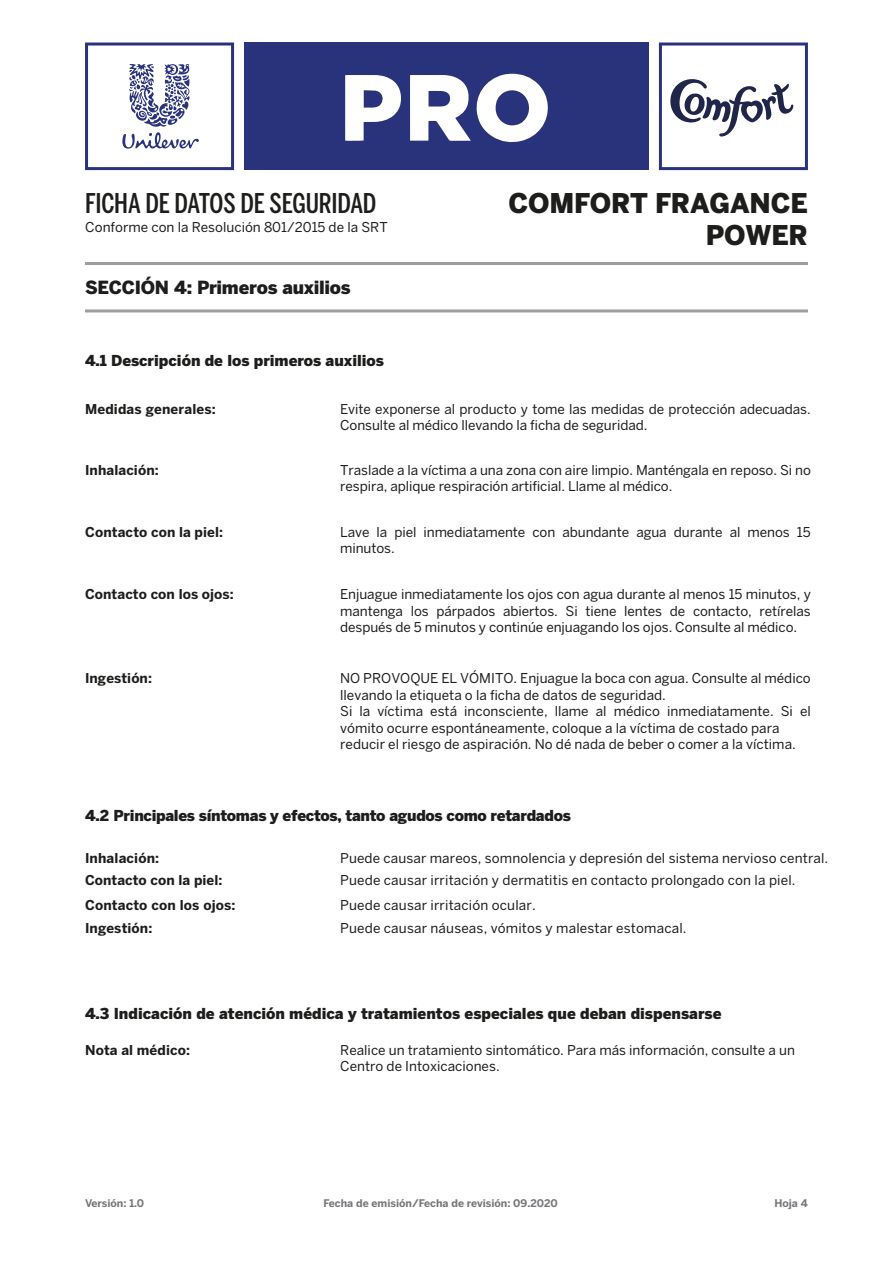
<style>
.page{position:relative;width:893px;height:1263px;background:#fff}
.page>*{position:absolute;margin:0;border:0;box-sizing:border-box;transform-origin:0 0}
.t1{font:500 27px "Benton Sans Comp";letter-spacing:-.005em;color:#1d1d1b}
.t2{font:900 27px/32.4px "Benton Sans";letter-spacing:-.01em;color:#1d1d1b;text-align:right}
.t3{font:900 18px "Benton Sans";letter-spacing:-.015em;color:#1d1d1b}
.t4{font:900 15px "Benton Sans";color:#1d1d1b}
.t5{font:900 15px "Benton Sans";letter-spacing:-.02em;color:#1d1d1b}
.t6{font:13.5px/16.5px "Benton Sans";color:#1d1d1b}
.t7{font:700 13.5px "Benton Sans";letter-spacing:.01em;color:#1d1d1b}
.t8{font:700 10.5px "Benton Sans";color:#76777b}
</style>
<div class="page">
<div style="left:245px;top:43px;width:404px;height:127px;background:#29337b"></div>
<svg style="left:85px;top:43px;width:149px;height:127px"></svg>
<svg style="left:410px;top:74px;width:138px;height:69px"></svg>
<svg style="left:345px;top:75px;width:56px;height:66px"></svg>
<svg style="left:659px;top:43px;width:149px;height:127px"></svg>
<hr style="left:85px;top:262px;width:723px;height:3px;background:#9d9d9c">
<hr style="left:85px;top:309px;width:723px;height:3px;background:#9d9d9c">
<h1 class="t1" style="left:85px;top:187px;width:293px">FICHA DE DATOS DE SEGURIDAD</h1>
<h1 class="t2" style="left:508px;top:186px;width:301px">COMFORT FRAGANCE<br>POWER</h1>
<p class="t6" style="left:85px;top:219px;width:304px">Conforme con la Resolución 801/2015 de la SRT</p>
<h2 class="t3" style="left:85px;top:277px;width:267px">SECCIÓN 4: Primeros auxilios</h2>
<p class="t4" style="left:85px;top:352px;width:300px">4.1 Descripción de los primeros auxilios</p>
<p class="t7" style="left:85px;top:401px;width:132px">Medidas generales:</p>
<p class="t6" style="left:340px;top:401px;width:472px">Evite exponerse al producto y tome las medidas de protección adecuadas.<br>Consulte al médico llevando la ficha de seguridad.</p>
<p class="t7" style="left:85px;top:462px;width:75px">Inhalación:</p>
<p class="t6" style="left:340px;top:461px;width:472px">Traslade a la víctima a una zona con aire limpio. Manténgala en reposo. Si no respira, aplique respiración artificial. Llame al médico.</p>
<p class="t7" style="left:85px;top:524px;width:140px">Contacto con la piel:</p>
<p class="t6" style="left:340px;top:524px;width:472px">Lave la piel inmediatamente con abundante agua durante al menos 15 minutos.</p>
<p class="t7" style="left:85px;top:586px;width:150px">Contacto con los ojos:</p>
<p class="t6" style="left:340px;top:586px;width:472px;text-align:justify">Enjuague inmediatamente los ojos con agua durante al menos 15 minutos, y mantenga los párpados abiertos. Si tiene lentes de contacto, retírelas después de 5 minutos y continúe enjuagando los ojos. Consulte al médico.</p>
<p class="t7" style="left:85px;top:670px;width:68px">Ingestión:</p>
<p class="t6" style="left:340px;top:670px;width:472px">NO PROVOQUE EL VÓMITO. Enjuague la boca con agua. Consulte al médico llevando la etiqueta o la ficha de datos de seguridad.<br>Si la víctima está inconsciente, llame al médico inmediatamente. Si el vómito ocurre espontáneamente, coloque a la víctima de costado para reducir el riesgo de aspiración. No dé nada de beber o comer a la víctima.</p>
<p class="t5" style="left:85px;top:807px;width:487px">4.2 Principales síntomas y efectos, tanto agudos como retardados</p>
<p class="t7" style="left:85px;top:850px;width:76px">Inhalación:</p>
<p class="t6" style="left:340px;top:850px;width:490px">Puede causar mareos, somnolencia y depresión del sistema nervioso central.</p>
<p class="t7" style="left:85px;top:872px;width:139px">Contacto con la piel:</p>
<p class="t6" style="left:340px;top:872px;width:457px">Puede causar irritación y dermatitis en contacto prolongado con la piel.</p>
<p class="t7" style="left:85px;top:897px;width:152px">Contacto con los ojos:</p>
<p class="t6" style="left:340px;top:897px;width:197px">Puede causar irritación ocular.</p>
<p class="t7" style="left:85px;top:920px;width:69px">Ingestión:</p>
<p class="t6" style="left:340px;top:919px;width:348px">Puede causar náuseas, vómitos y malestar estomacal.</p>
<p class="t4" style="left:85px;top:1005px;width:638px">4.3 Indicación de atención médica y tratamientos especiales que deban dispensarse</p>
<p class="t7" style="left:85px;top:1042px;width:106px">Nota al médico:</p>
<p class="t6" style="left:340px;top:1042px;width:456px">Realice un tratamiento sintomático. Para más información, consulte a un<br>Centro de Intoxicaciones.</p>
<p class="t8" style="left:85px;top:1197px;width:60px">Versión: 1.0</p>
<p class="t8" style="left:323px;top:1197px;width:236px">Fecha de emisión/Fecha de revisión: 09.2020</p>
<p class="t8" style="left:774px;top:1197px;width:35px">Hoja 4</p>
</div>
